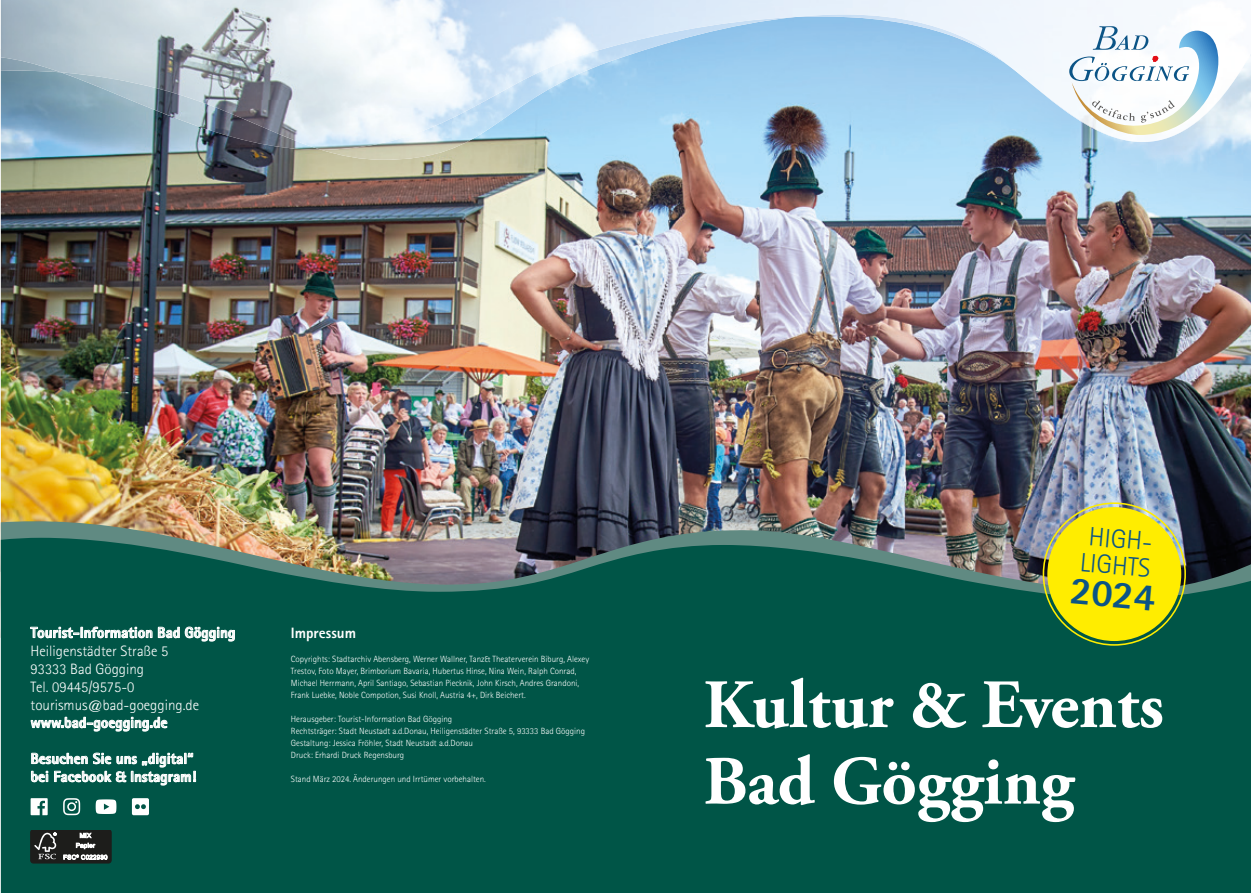
<style>
.page{position:relative;width:1251px;height:893px;background:#fff}
.page>*{position:absolute;margin:0;border:0;box-sizing:border-box;transform-origin:0 0}
.t1{font:700 69px/76.5px "Adobe Garamond Pro";color:#fff}
.t2{font:800 38.7px "Rotis Sans Serif Std";color:#0b5486}
.t3{font:300 26.4px/26.5px "Rotis Sans Serif Std";color:#0b5486}
.t4{font:800 15px/18px "Rotis Sans Serif Std";color:#fff}
.t5{font:300 15px/18px "Rotis Sans Serif Std";color:#fff}
.t6{font:300 9px/12px "Rotis Sans Serif Std";color:#fff}
</style>
<div class="page">
<img style="left:1px;top:60px;width:1250px;height:460px">
<img style="left:601px;top:50px;width:194px;height:15px">
<img style="left:1017px;top:93px;width:25px;height:20px">
<img style="left:487px;top:64px;width:116px;height:49px">
<img style="left:321px;top:112px;width:192px;height:48px">
<img style="left:112px;top:100px;width:83px;height:32px">
<img style="left:1042px;top:0;width:209px;height:142px">
<img style="left:938px;top:0;width:105px;height:93px">
<img style="left:1px;top:0;width:938px;height:50px">
<img style="left:1px;top:50px;width:600px;height:50px">
<img style="left:195px;top:100px;width:292px;height:50px">
<svg style="left:1069px;top:26px;width:149px;height:113px"></svg>
<img style="left:1px;top:520px;width:1250px;height:18px">
<svg style="left:1px;top:538px;width:1250px;height:355px;background:#09574a"></svg>
<svg style="left:30px;top:626px;width:205px;height:16px;background:#528b82"></svg>
<svg style="left:30px;top:716px;width:138px;height:16px;background:#538c83"></svg>
<svg style="left:31px;top:752px;width:165px;height:34px;background:#49857b"></svg>
<svg style="left:31px;top:798px;width:17px;height:17px"></svg>
<svg style="left:63px;top:798px;width:17px;height:17px"></svg>
<svg style="left:96px;top:799px;width:20px;height:15px"></svg>
<svg style="left:132px;top:798px;width:17px;height:17px"></svg>
<svg style="left:31px;top:830px;width:80px;height:33px;background:#444443"></svg>
<div style="left:1047px;top:507px;width:134px;height:134px;background:#ffed00;border-radius:50%"></div>
<h3 class="t4" style="left:31px;top:623px;width:206px">Tourist-Information Bad Gögging</h3>
<h3 class="t5" style="left:31px;top:641px;width:170px">Heiligenstädter Straße 5<br>93333 Bad Gögging<br>Tel. 09445/9575-0 tourismus@bad-goegging.de</h3>
<h3 class="t4" style="left:31px;top:713px;width:138px">www.bad-goegging.de</h3>
<h3 class="t4" style="left:31px;top:749px;width:167px">Besuchen Sie uns „digital“ bei Facebook &amp; Instagram!</h3>
<h3 class="t4" style="left:291px;top:623px;width:67px">Impressum</h3>
<p class="t6" style="left:291px;top:652px;width:300px">Copyrights: Stadtarchiv Abensberg, Werner Wallner, Tanz&amp; Theaterverein Biburg, Alexey Trestov, Foto Mayer, Brimborium Bavaria, Hubertus Hinse, Nina Wein, Ralph Conrad, Michael Herrmann, April Santiago, Sebastian Piecknik, John Kirsch, Andres Grandoni, Frank Luebke, Noble Compotion, Susi Knoll, Austria 4+, Dirk Beichert.</p>
<p class="t6" style="left:291px;top:712px;width:296px">Herausgeber: Tourist-Information Bad Gögging<br>Rechtsträger: Stadt Neustadt a.d.Donau, Heiligenstädter Straße 5, 93333 Bad Gögging Gestaltung: Jessica Fröhler, Stadt Neustadt a.d.Donau<br>Druck: Erhardi Druck Regensburg</p>
<p class="t6" style="left:291px;top:772px;width:196px">Stand März 2024. Änderungen und Irrtümer vorbehalten.</p>
<h3 class="t3" style="left:1084px;top:522px;width:75px;rotate:5deg">HIGH-<br>LIGHTS</h3>
<h2 class="t2" style="left:1072px;top:565px;width:87px;rotate:5deg">2024</h2>
<h1 class="t1" style="left:703px;top:668px;width:462px">Kultur &amp; Events<br>Bad Gögging</h1>
</div>
